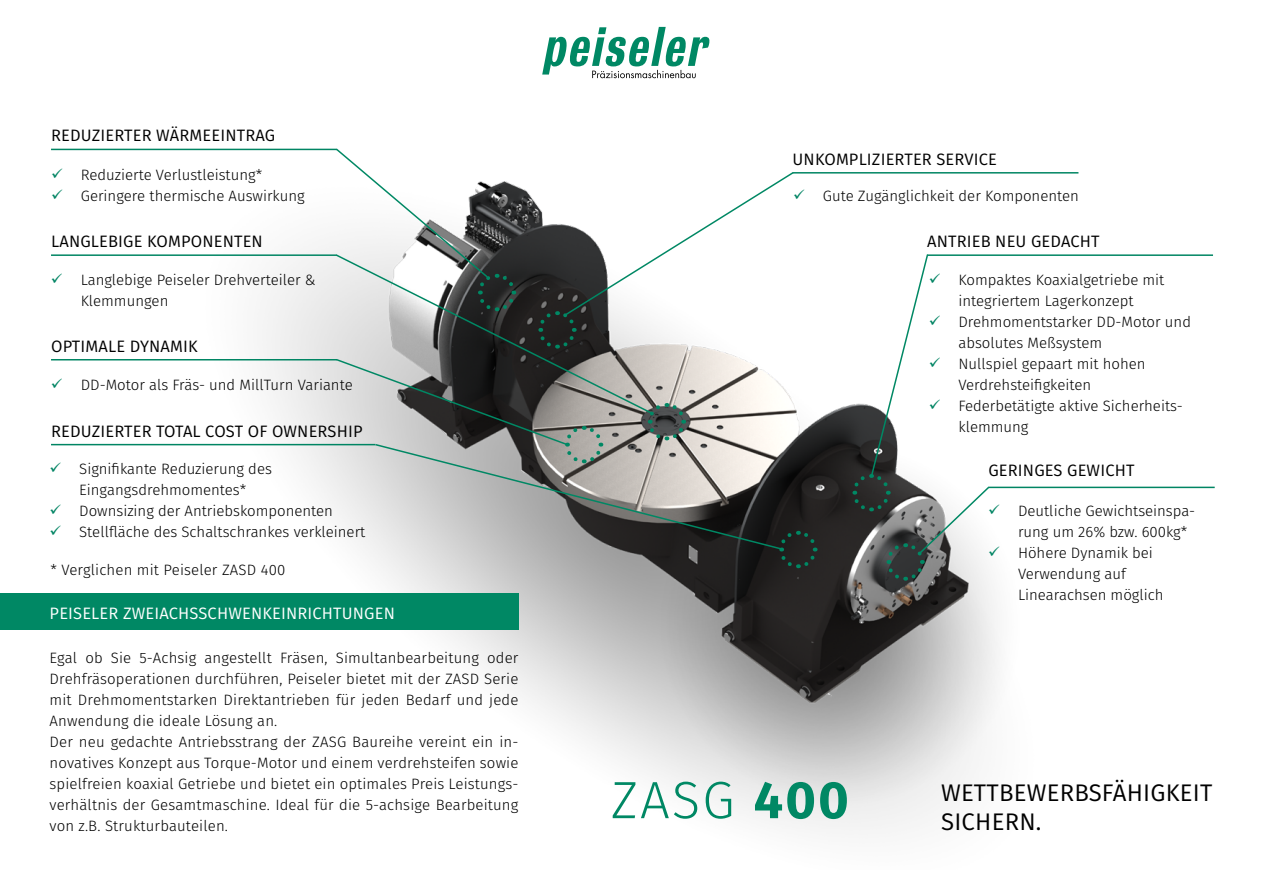
<style>
.page{position:relative;width:1263px;height:893px;background:#fff}
.page>*{position:absolute;margin:0;border:0;box-sizing:border-box;transform-origin:0 0}
.t1{font:300 52.5px "Fira Sans";color:#008864}
.t2{font:24px/28.8px "Fira Sans";letter-spacing:.01em;color:#000}
.t3{font:16.5px "Fira Sans";letter-spacing:.01em;color:#000}
.t4{font:16.5px "Fira Sans";letter-spacing:.01em;color:#fff}
.t5{font:300 15px/21px "Fira Sans";color:#000}
.s1{font-weight:700}
</style>
<div class="page">
<svg style="left:542px;top:27px;width:168px;height:51px"></svg>
<img style="left:164px;top:148px;width:988px;height:683px">
<hr style="left:51px;top:149px;width:286px;height:1px;background:#008563">
<hr style="left:792px;top:172px;width:286px;height:2px;background:#008563">
<hr style="left:927px;top:254px;width:286px;height:2px;background:#008563">
<hr style="left:51px;top:254px;width:286px;height:2px;background:#008563">
<hr style="left:51px;top:359px;width:286px;height:1px;background:#008563">
<hr style="left:51px;top:444px;width:324px;height:1px;background:#008563">
<hr style="left:988px;top:487px;width:227px;height:1px;background:#008563">
<div style="left:0;top:593px;width:518px;height:37px;background:#008864"></div>
<svg style="left:334px;top:148px;width:183px;height:105px"></svg>
<svg style="left:334px;top:253px;width:320px;height:162px"></svg>
<svg style="left:335px;top:358px;width:484px;height:212px"></svg>
<svg style="left:536px;top:171px;width:268px;height:180px"></svg>
<svg style="left:850px;top:253px;width:149px;height:330px"></svg>
<p class="t3" style="left:51px;top:123px;width:226px">REDUZIERTER WÄRMEEINTRAG</p>
<p class="t5" style="left:81px;top:164px;width:226px">Reduzierte Verlustleistung*<br>Geringere thermische Auswirkung</p>
<p class="t3" style="left:792px;top:147px;width:206px">UNKOMPLIZIERTER SERVICE</p>
<p class="t5" style="left:823px;top:185px;width:257px">Gute Zugänglichkeit der Komponenten</p>
<p class="t3" style="left:51px;top:229px;width:213px">LANGLEBIGE KOMPONENTEN</p>
<p class="t3" style="left:927px;top:229px;width:174px">ANTRIEB NEU GEDACHT</p>
<p class="t5" style="left:81px;top:269px;width:237px">Langlebige Peiseler Drehverteiler &amp;<br>Klemmungen</p>
<p class="t3" style="left:51px;top:334px;width:148px">OPTIMALE DYNAMIK</p>
<p class="t5" style="left:81px;top:374px;width:273px">DD-Motor als Fräs- und MillTurn Variante</p>
<p class="t3" style="left:51px;top:419px;width:313px">REDUZIERTER TOTAL COST OF OWNERSHIP</p>
<p class="t5" style="left:79px;top:458px;width:288px">Signifikante Reduzierung des Eingangsdrehmomentes*<br>Downsizing der Antriebskomponenten Stellfläche des Schaltschrankes verkleinert</p>
<p class="t5" style="left:50px;top:559px;width:236px">* Verglichen mit Peiseler ZASD 400</p>
<p class="t4" style="left:50px;top:601px;width:347px">PEISELER ZWEIACHSSCHWENKEINRICHTUNGEN</p>
<p class="t5" style="left:50px;top:647px;width:470px">Egal ob Sie 5-Achsig angestellt Fräsen, Simultanbearbeitung oder Drehfräsoperationen durchführen, Peiseler bietet mit der ZASD Serie mit Drehmomentstarken Direktantrieben für jeden Bedarf und jede Anwendung die ideale Lösung an.<br>Der neu gedachte Antriebsstrang der ZASG Baureihe vereint ein in&shy;novatives Konzept aus Torque-Motor und einem verdrehsteifen sowie spielfreien koaxial Getriebe und bietet ein optimales Preis Leistungs&shy;verhältnis der Gesamtmaschine. Ideal für die 5-achsige Bearbeitung von z.B. Strukturbauteilen.</p>
<p class="t5" style="left:958px;top:269px;width:234px">Kompaktes Koaxialgetriebe mit integriertem Lagerkonzept<br>Drehmomentstarker DD-Motor und absolutes Meßsystem<br>Nullspiel gepaart mit hohen<br>Verdrehsteifigkeiten<br>Federbetätigte aktive Sicherheits&shy;klemmung</p>
<p class="t3" style="left:988px;top:458px;width:148px">GERINGES GEWICHT</p>
<p class="t5" style="left:1018px;top:500px;width:179px">Deutliche Gewichtseinspa&shy;rung um 26% bzw. 600kg*<br>Höhere Dynamik bei<br>Verwendung auf<br>Linearachsen möglich</p>
<h1 class="t1" style="left:611px;top:762px;width:239px">ZASG <span class="s1">400</span></h1>
<h2 class="t2" style="left:941px;top:778px;width:273px">WETTBEWERBSFÄHIGKEIT<br>SICHERN.</h2>
</div>
